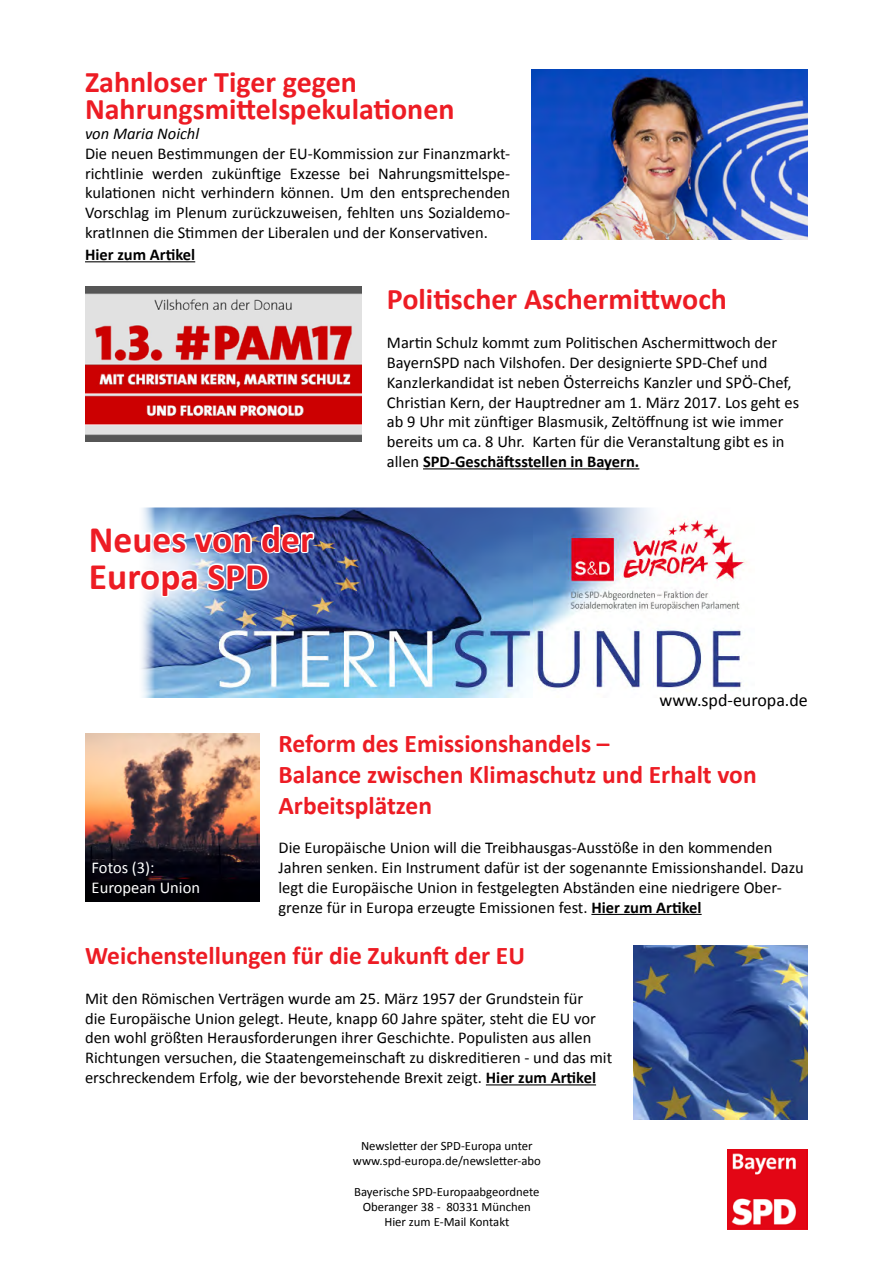
<style>
.page{position:relative;width:893px;height:1263px;background:#fff}
.page>*{position:absolute;margin:0;border:0;box-sizing:border-box;transform-origin:0 0}
.t1{font:700 37.5px/37.5px "Calibri";color:#ed1c24}
.t2{font:700 30px/27px "Calibri";color:#ed1c24}
.t3{font:700 25.5px/30.6px "Calibri";color:#ed1c24}
.t4{font:18px "Calibri";color:#000}
.t5{font:16.5px/19.8px "Calibri";color:#000}
.t6{font:16.5px/19.8px "Calibri";color:#fff}
.t7{font:700 16.5px "Calibri";color:#000}
.t8{font:italic 16.5px "Calibri";color:#000}
.t9{font:12.75px/15.3px "Calibri";color:#000;text-align:center}
.s1{font-weight:700}
</style>
<div class="page">
<hr style="left:591px;top:914px;width:111px;height:1px;background:#000">
<img style="left:85px;top:733px;width:174px;height:168px">
<img style="left:141px;top:507px;width:606px;height:190px">
<img style="left:141px;top:515px;width:176px;height:84px">
<img style="left:728px;top:1149px;width:80px;height:80px">
<hr style="left:85px;top:261px;width:110px;height:1px;background:#000">
<img style="left:531px;top:70px;width:277px;height:170px">
<img style="left:634px;top:945px;width:174px;height:174px">
<hr style="left:486px;top:1084px;width:110px;height:1px;background:#000">
<img style="left:85px;top:286px;width:276px;height:156px">
<hr style="left:423px;top:468px;width:216px;height:1px;background:#000">
<h2 class="t2" style="left:85px;top:68px;width:371px">Zahnloser Tiger gegen<br>Nahrungsmittelspekulationen</h2>
<p class="t8" style="left:85px;top:122px;width:116px">von Maria Noichl</p>
<p class="t5" style="left:85px;top:143px;width:427px;text-align:justify">Die neuen Bestimmungen der EU-Kommission zur Finanzmarkt&shy;richtlinie werden zukünftige Exzesse bei Nahrungsmittelspe&shy;kulationen nicht verhindern können. Um den entsprechenden Vorschlag im Plenum zurückzuweisen, fehlten uns Sozialdemo&shy;kratInnen die Stimmen der Liberalen und der Konservativen.</p>
<p class="t7" style="left:85px;top:243px;width:112px">Hier zum Artikel</p>
<h1 class="t1" style="left:89px;top:519px;width:226px">Neues von der<br>Europa SPD</h1>
<h2 class="t2" style="left:387px;top:284px;width:341px">Politischer Aschermittwoch</h2>
<p class="t5" style="left:387px;top:332px;width:414px">Martin Schulz kommt zum Politischen Aschermittwoch der BayernSPD nach Vilshofen. Der designierte SPD-Chef und Kanzlerkandidat ist neben Österreichs Kanzler und SPÖ-Chef, Christian Kern, der Hauptredner am 1. März 2017. Los geht es ab 9 Uhr mit zünftiger Blasmusik, Zeltöffnung ist wie immer bereits um ca. 8 Uhr. Karten für die Veranstaltung gibt es in allen <span class="s1">SPD-Geschäftsstellen in Bayern.</span></p>
<p class="t4" style="left:659px;top:687px;width:150px">www.spd-europa.de</p>
<p class="t6" style="left:92px;top:857px;width:110px">Fotos (3):<br>European Union</p>
<h3 class="t3" style="left:279px;top:728px;width:480px">Reform des Emissionshandels –<br>Balance zwischen Klimaschutz und Erhalt von<br>Arbeitsplätzen</h3>
<p class="t5" style="left:279px;top:837px;width:527px">Die Europäische Union will die Treibhausgas-Ausstöße in den kommenden Jahren senken. Ein Instrument dafür ist der sogenannte Emissionshandel. Dazu legt die Europäische Union in festgelegten Abständen eine niedrigere Ober&shy;grenze für in Europa erzeugte Emissionen fest. <span class="s1">Hier zum Artikel</span></p>
<h3 class="t3" style="left:85px;top:939px;width:442px">Weichenstellungen für die Zukunft der EU</h3>
<p class="t5" style="left:85px;top:988px;width:529px">Mit den Römischen Verträgen wurde am 25. März 1957 der Grundstein für<br>die Europäische Union gelegt. Heute, knapp 60 Jahre später, steht die EU vor den wohl größten Herausforderungen ihrer Geschichte. Populisten aus allen Richtungen versuchen, die Staatengemeinschaft zu diskreditieren - und das mit erschreckendem Erfolg, wie der bevorstehende Brexit zeigt. <span class="s1">Hier zum Artikel</span></p>
<p class="t9" style="left:353px;top:1137px;width:190px">Newsletter der SPD-Europa unter www.spd-europa.de/newsletter-abo</p>
<p class="t9" style="left:354px;top:1183px;width:187px">Bayerische SPD-Europaabgeordnete<br>Oberanger 38 - 80331 München<br>Hier zum E-Mail Kontakt</p>
</div>
